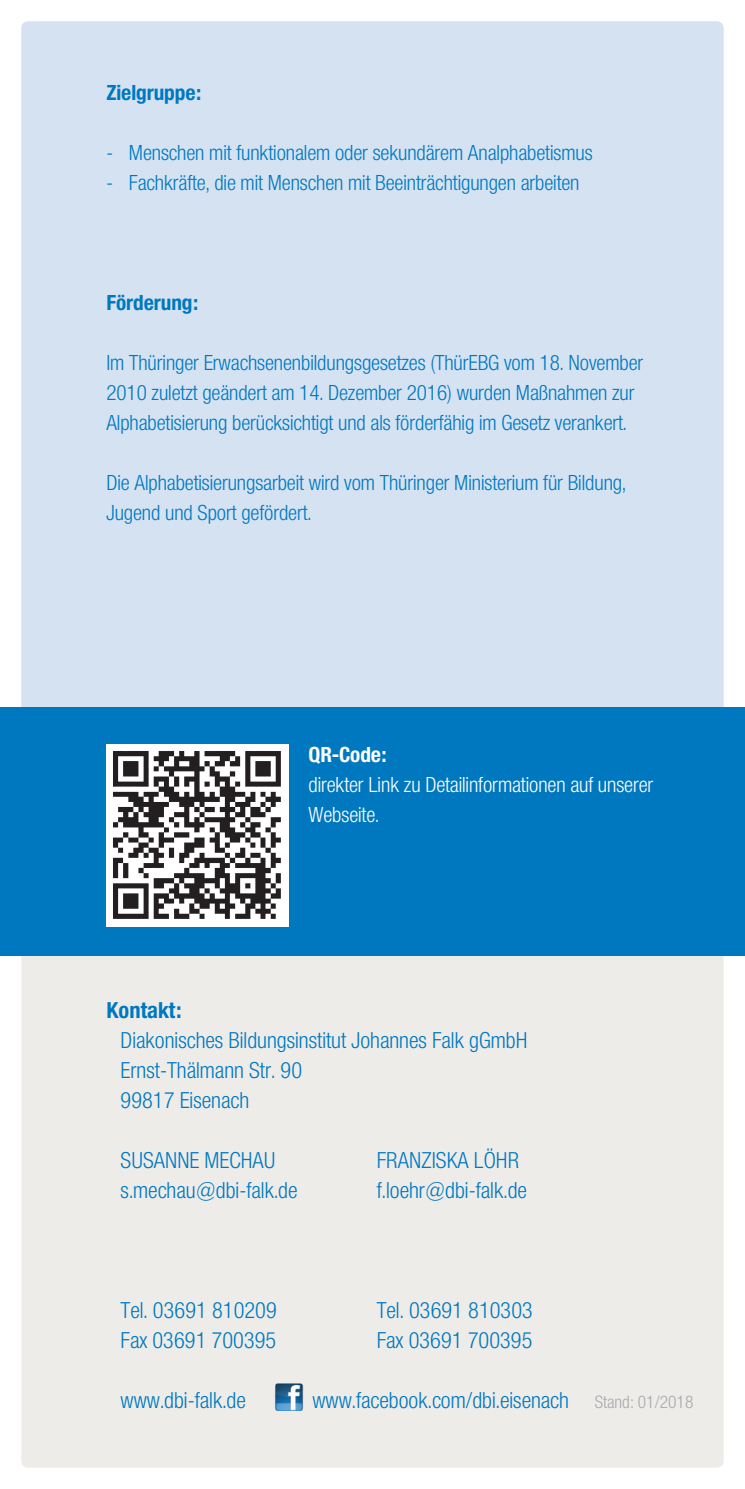
<style>
.page{position:relative;width:745px;height:1489px;background:#fff}
.page>*{position:absolute;margin:0;border:0;box-sizing:border-box;transform-origin:0 0}
.t1{font:300 22.5px/30px "Neue Helvetica Condensed BQ";color:#0078c0}
.t2{font:700 22.5px "Neue Helvetica Condensed BQ";color:#0078c0}
.t3{font:300 21.25px/30px "Neue Helvetica Condensed BQ";letter-spacing:-.005em;color:#0078c0}
.t4{font:300 21.25px/30px "Neue Helvetica Condensed BQ";letter-spacing:-.005em;color:#fff}
.t5{font:700 21.25px "Neue Helvetica Condensed BQ";letter-spacing:-.005em;color:#0078c0}
.t6{font:700 21.25px "Neue Helvetica Condensed BQ";letter-spacing:-.005em;color:#fff}
.s1{font-size:17.5px;color:#a8a9ad}
</style>
<div class="page">
<div style="left:21px;top:21px;width:702px;height:702px;background:#d4e2f2;border-radius:7px"></div>
<div style="left:21px;top:928px;width:702px;height:539px;background:#eeece9;border-radius:7px"></div>
<div style="left:0;top:707px;width:744px;height:248px;background:#0078c0"></div>
<img style="left:275px;top:1383px;width:28px;height:27px">
<img style="left:275px;top:1391px;width:28px;height:17px">
<div style="left:106px;top:744px;width:183px;height:183px;background:#fff"></div>
<img style="left:113px;top:751px;width:168px;height:168px">
<p class="t5" style="left:106px;top:79px;width:96px">Zielgruppe:</p>
<p class="t3" style="left:106px;top:138px;width:487px">- Menschen mit funktionalem oder sekundärem Analphabetismus</p>
<p class="t3" style="left:106px;top:168px;width:474px">- Fachkräfte, die mit Menschen mit Beeinträchtigungen arbeiten</p>
<p class="t5" style="left:106px;top:289px;width:93px">Förderung:</p>
<p class="t3" style="left:106px;top:348px;width:538px">Im Thüringer Erwachsenenbildungsgesetzes (ThürEBG vom 18. November<br>2010 zuletzt geändert am 14. Dezember 2016) wurden Maßnahmen zur<br>Alphabetisierung berücksichtigt und als förderfähig im Gesetz verankert.</p>
<p class="t3" style="left:106px;top:468px;width:521px">Die Alphabetisierungsarbeit wird vom Thüringer Ministerium für Bildung,<br>Jugend und Sport gefördert.</p>
<p class="t6" style="left:308px;top:741px;width:80px">QR-Code:</p>
<p class="t4" style="left:308px;top:769px;width:346px">direkter Link zu Detailinformationen auf unserer<br>Webseite.</p>
<p class="t2" style="left:106px;top:995px;width:77px">Kontakt:</p>
<p class="t1" style="left:120px;top:1025px;width:408px">Diakonisches Bildungsinstitut Johannes Falk gGmbH<br>Ernst-Thälmann Str. 90<br>99817 Eisenach</p>
<p class="t1" style="left:120px;top:1145px;width:156px">SUSANNE MECHAU</p>
<p class="t1" style="left:376px;top:1145px;width:144px">FRANZISKA LÖHR</p>
<p class="t1" style="left:120px;top:1175px;width:178px">s.mechau@dbi-falk.de</p>
<p class="t1" style="left:376px;top:1175px;width:151px">f.loehr@dbi-falk.de</p>
<p class="t1" style="left:120px;top:1295px;width:158px">Tel. 03691 810209</p>
<p class="t1" style="left:376px;top:1295px;width:158px">Tel. 03691 810303</p>
<p class="t1" style="left:120px;top:1325px;width:157px">Fax 03691 700395</p>
<p class="t1" style="left:376px;top:1325px;width:157px">Fax 03691 700395</p>
<p class="t1" style="left:120px;top:1385px;width:127px">www.dbi-falk.de</p>
<p class="t1" style="left:312px;top:1385px;width:382px">www.facebook.com/dbi.eisenach <span class="s1">Stand: 01/2018</span></p>
</div>
